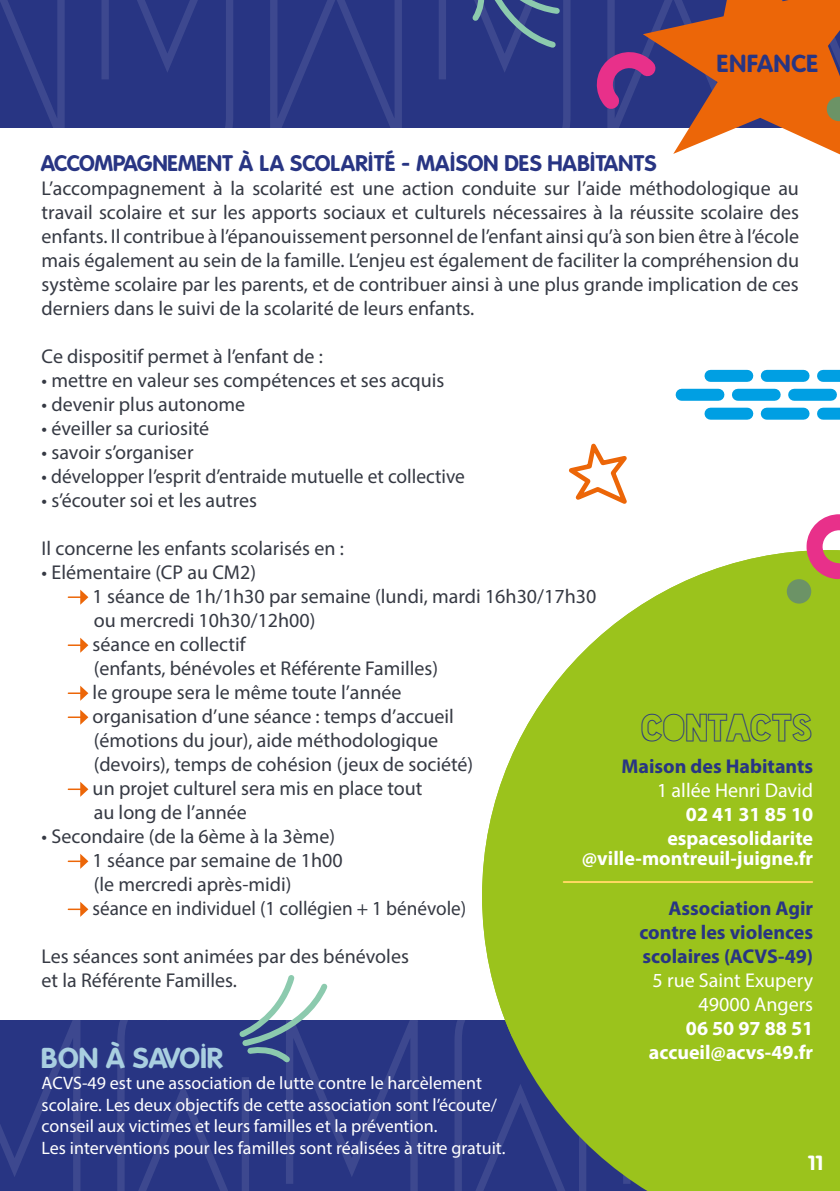
<style>
.page{position:relative;width:840px;height:1191px;background:#fff}
.page>*{position:absolute;margin:0;border:0;box-sizing:border-box;transform-origin:0 0}
.t1{font:36px "Blackout Sunrise";letter-spacing:-.005em;color:#283583}
.t2{font:700 28px "Folks";color:#a9cfe0}
.t3{font:700 24px "Folks";letter-spacing:.02em;color:#283583}
.t4{font:700 22px "Folks";color:#283583}
.t5{font:20px/24px "Myriad Pro";color:#353943}
.t6{font:700 20px/24px "Myriad Pro";color:#fff;text-align:right}
.t7{font:700 20px/24px "Myriad Pro";color:#283583;text-align:justify}
.t8{font:20px/24px "Myriad Pro";color:#fff;text-align:right}
.t9{font:700 20px "Folks";color:#fff}
.t10{font:18px/21.6px "Myriad Pro";color:#fff}
</style>
<div class="page">
<div style="left:0;top:1020px;width:839px;height:171px;background:#283583"></div>
<svg style="left:0;top:1020px;width:80px;height:171px"></svg>
<svg style="left:455px;top:1020px;width:27px;height:171px"></svg>
<div style="left:0;top:0;width:839px;height:128px;background:#283583"></div>
<svg style="left:102px;top:0;width:131px;height:128px"></svg>
<svg style="left:0;top:0;width:65px;height:128px"></svg>
<svg style="left:270px;top:0;width:132px;height:128px"></svg>
<svg style="left:482px;top:1037px;width:357px;height:154px;fill:#9bc31c"></svg>
<svg style="left:482px;top:551px;width:357px;height:486px;fill:#9bc31c"></svg>
<svg style="left:439px;top:0;width:132px;height:128px"></svg>
<svg style="left:596px;top:0;width:243px;height:154px"></svg>
<svg style="left:569px;top:443px;width:58px;height:61px"></svg>
<div style="left:710px;top:370px;width:36px;height:12px;background:#009fe3"></div>
<div style="left:710px;top:408px;width:36px;height:12px;background:#009fe3"></div>
<div style="left:681px;top:389px;width:37px;height:12px;background:#009fe3"></div>
<div style="left:766px;top:370px;width:37px;height:12px;background:#009fe3"></div>
<div style="left:766px;top:408px;width:37px;height:12px;background:#009fe3"></div>
<div style="left:737px;top:389px;width:37px;height:12px;background:#009fe3"></div>
<div style="left:822px;top:370px;width:17px;height:12px;background:#009fe3"></div>
<div style="left:822px;top:408px;width:17px;height:12px;background:#009fe3"></div>
<div style="left:793px;top:389px;width:37px;height:12px;background:#009fe3"></div>
<div style="left:786px;top:579px;width:24px;height:24px;background:#6c9366;border-radius:50%"></div>
<svg style="left:798px;top:514px;width:41px;height:73px"></svg>
<svg style="left:68px;top:589px;width:20px;height:16px"></svg>
<svg style="left:68px;top:637px;width:20px;height:16px"></svg>
<svg style="left:68px;top:685px;width:20px;height:16px"></svg>
<svg style="left:68px;top:709px;width:20px;height:16px"></svg>
<svg style="left:68px;top:782px;width:20px;height:15px"></svg>
<svg style="left:68px;top:854px;width:20px;height:15px"></svg>
<svg style="left:68px;top:902px;width:20px;height:15px"></svg>
<hr style="left:563px;top:881px;width:248px;height:2px;background:#ffd962">
<svg style="left:117px;top:975px;width:301px;height:216px"></svg>
<p class="t3" style="left:716px;top:50px;width:103px">ENFANCE</p>
<p class="t4" style="left:42px;top:150px;width:616px">ACCOMPAGNEMENT À LA SCOLARITÉ - MAISON DES HABITANTS</p>
<p class="t5" style="left:42px;top:176px;width:758px;text-align:justify">L’accompagnement à la scolarité est une action conduite sur l’aide méthodologique au travail scolaire et sur les apports sociaux et culturels nécessaires à la réussite scolaire des enfants. Il contribue à l’épanouissement personnel de l’enfant ainsi qu’à son bien être à l’école mais également au sein de la famille. L’enjeu est également de faciliter la compréhension du système scolaire par les parents, et de contribuer ainsi à une plus grande implication de ces derniers dans le suivi de la scolarité de leurs enfants.</p>
<p class="t5" style="left:42px;top:344px;width:282px">Ce dispositif permet à l’enfant de :</p>
<p class="t5" style="left:42px;top:368px;width:404px">• mettre en valeur ses compétences et ses acquis</p>
<p class="t5" style="left:42px;top:392px;width:205px">• devenir plus autonome</p>
<p class="t5" style="left:42px;top:416px;width:169px">• éveiller sa curiosité</p>
<p class="t5" style="left:42px;top:440px;width:153px">• savoir s’organiser</p>
<p class="t5" style="left:42px;top:464px;width:424px">• développer l’esprit d’entraide mutuelle et collective</p>
<p class="t5" style="left:42px;top:488px;width:217px">• s’écouter soi et les autres</p>
<p class="t5" style="left:42px;top:536px;width:303px">Il concerne les enfants scolarisés en :</p>
<p class="t5" style="left:93px;top:560px;width:505px;text-indent:-51px">• Elémentaire (CP au CM2)<br>1 séance de 1h/1h30 par semaine (lundi, mardi 16h30/17h30 ou mercredi 10h30/12h00)<br>séance en collectif<br>(enfants, bénévoles et Référente Familles)<br>le groupe sera le même toute l’année<br>organisation d’une séance : temps d’accueil<br>(émotions du jour), aide méthodologique<br>(devoirs), temps de cohésion (jeux de société)<br>un projet culturel sera mis en place tout<br>au long de l’année</p>
<p class="t5" style="left:92px;top:824px;width:375px;text-indent:-51px">• Secondaire (de la 6ème à la 3ème)<br>1 séance par semaine de 1h00<br>(le mercredi après-midi)<br>séance en individuel (1 collégien + 1 bénévole)</p>
<p class="t5" style="left:42px;top:944px;width:368px">Les séances sont animées par des bénévoles et la Référente Familles.</p>
<h1 class="t1" style="left:642px;top:711px;width:172px">CONTACTS</h1>
<p class="t7" style="left:621px;top:753px;width:193px">Maison des Habitants</p>
<p class="t8" style="left:656px;top:778px;width:157px">1 allée Henri David</p>
<p class="t6" style="left:667px;top:801px;width:147px">02 41 31 85 10 espacesolidarite</p>
<p class="t6" style="left:581px;top:845px;width:233px">@ville-montreuil-juigne.fr</p>
<p class="t7" style="left:639px;top:895px;width:175px;text-indent:29px">Association Agir contre les violences scolaires (ACVS-49)</p>
<p class="t8" style="left:652px;top:968px;width:162px">5 rue Saint Exupery<br>49000 Angers</p>
<p class="t6" style="left:648px;top:1015px;width:166px">06 50 97 88 51 accueil@acvs-49.fr</p>
<h2 class="t2" style="left:42px;top:1041px;width:185px">BON À SAVOIR</h2>
<p class="t10" style="left:42px;top:1072px;width:465px">ACVS-49 est une association de lutte contre le harcèlement scolaire. Les deux objectifs de cette association sont l’écoute/ conseil aux victimes et leurs familles et la prévention.<br>Les interventions pour les familles sont réalisées à titre gratuit.</p>
<p class="t9" style="left:806px;top:1151px;width:17px">11</p>
</div>
